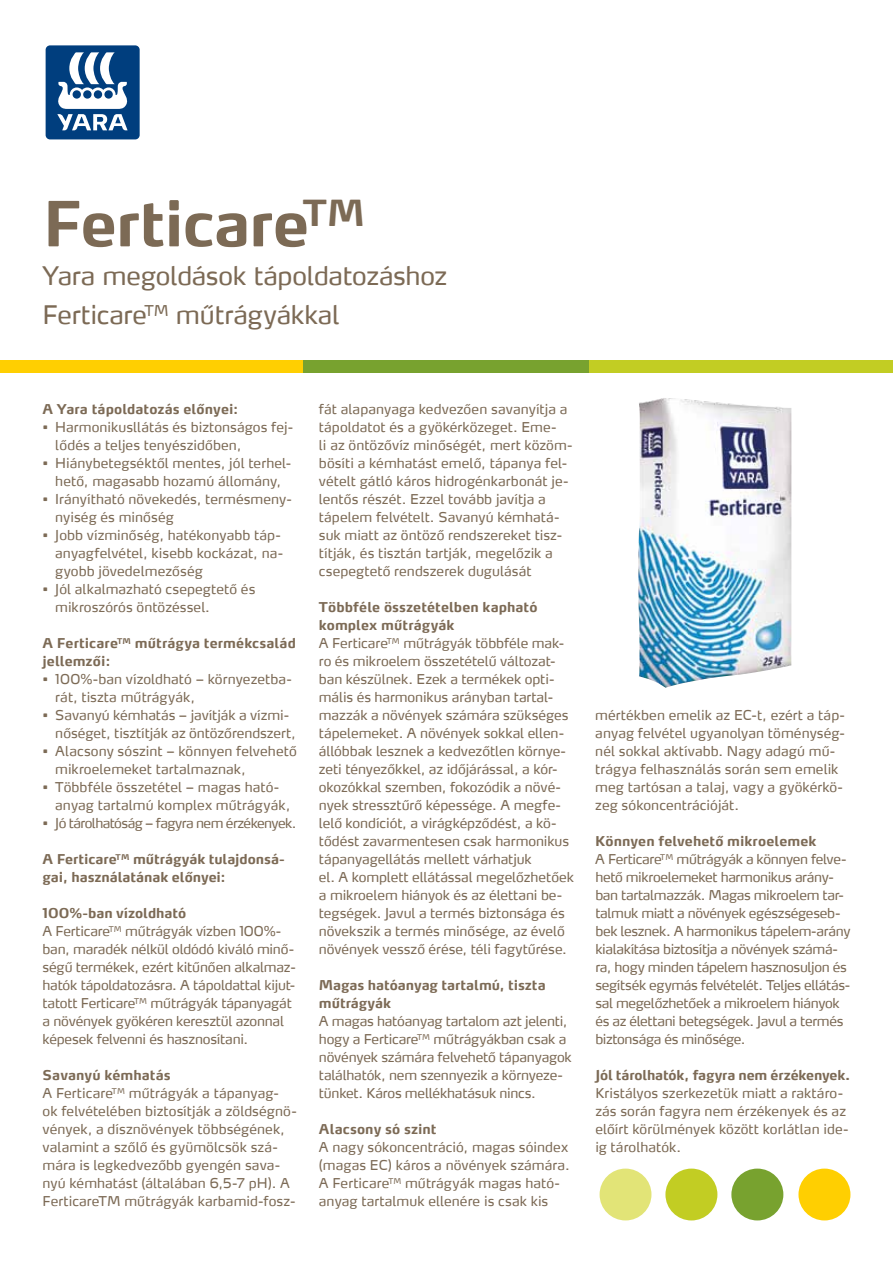
<style>
.page{position:relative;width:893px;height:1263px;background:#fff}
.page>*{position:absolute;margin:0;border:0;box-sizing:border-box;transform-origin:0 0}
.t1{font:700 61.5px "Max CELF";letter-spacing:-.015em;color:#7c6a55}
.t2{font:25.5px/39px "Max CELF";letter-spacing:-.01em;color:#7c6a55}
.t3{font:13.5px/18px "Max CELF";color:#7c6a55}
.t4{font:13.5px/18px "Max CELF";letter-spacing:-.025em;color:#7c6a55}
.t5{font:700 13.5px/18px "Max CELF";color:#7c6a55}
.t6{font:13.5px "Max CELF";letter-spacing:-.045em;color:#7c6a55}
.s1{font-weight:700}
</style>
<div class="page">
<div style="left:0;top:360px;width:303px;height:13px;background:#ffcf01"></div>
<div style="left:589px;top:360px;width:304px;height:13px;background:#c2cd23"></div>
<div style="left:303px;top:360px;width:286px;height:13px;background:#78a22f"></div>
<svg style="left:45px;top:48px;width:92px;height:92px"></svg>
<div style="left:46px;top:45px;width:94px;height:94px;background:#003e7e;border-radius:4px"></div>
<svg style="left:57px;top:52px;width:71px;height:78px"></svg>
<div style="left:600px;top:1168px;width:51px;height:52px;background:#e2e477;border-radius:50%"></div>
<div style="left:665px;top:1168px;width:52px;height:52px;background:#c2cd23;border-radius:50%"></div>
<div style="left:798px;top:1168px;width:52px;height:52px;background:#ffcf01;border-radius:50%"></div>
<div style="left:731px;top:1168px;width:52px;height:52px;background:#78a22f;border-radius:50%"></div>
<img style="left:638px;top:398px;width:153px;height:290px">
<h1 class="t1" style="left:43px;top:186px;width:324px">Ferticare<sup>TM</sup></h1>
<h2 class="t2" style="left:43px;top:256px;width:406px">Yara megoldások tápoldatozáshoz<br>Ferticare<sup>TM</sup> műtrágyákkal</h2>
<p class="t5" style="left:43px;top:400px;width:197px">A Yara tápoldatozás előnyei:</p>
<p class="t3" style="left:55px;top:418px;width:239px;text-indent:-13px">• Harmonikusllátás és biztonságos fej&shy;lődés a teljes tenyészidőben,</p>
<p class="t3" style="left:43px;top:454px;width:250px;text-align:center">• Hiánybetegséktől mentes, jól terhel&shy;hető, magasabb hozamú állomány,</p>
<p class="t3" style="left:55px;top:490px;width:238px;text-indent:-13px">• Irányítható növekedés, termésmen - nyiség és minőség</p>
<p class="t3" style="left:55px;top:526px;width:229px;text-indent:-13px">• Jobb vízminőség, hatékonyabb táp&shy;anyagfelvétel, kisebb kockázat, na&shy;gyobb jövedelmezőség</p>
<p class="t3" style="left:55px;top:580px;width:202px;text-indent:-13px">• Jól alkalmazható csepegtető és mikroszórós öntözéssel.</p>
<p class="t5" style="left:43px;top:634px;width:255px">A Ferticare<sup>TM</sup> műtrágya termékcsalád jellemzői:</p>
<p class="t3" style="left:55px;top:670px;width:238px;text-indent:-13px">• 100%-ban vízoldható – környezetba&shy;rát, tiszta műtrágyák,</p>
<p class="t3" style="left:55px;top:706px;width:242px;text-indent:-13px">• Savanyú kémhatás – javítják a vízmi&shy;nőséget, tisztítják az öntözőrendszert,</p>
<p class="t3" style="left:55px;top:742px;width:243px;text-indent:-13px">• Alacsony sószint – könnyen felvehető mikroelemeket tartalmaznak,</p>
<p class="t3" style="left:55px;top:778px;width:237px;text-indent:-13px">• Többféle összetétel – magas ható&shy;anyag tartalmú komplex műtrágyák,</p>
<p class="t6" style="left:43px;top:815px;width:255px">• Jó tárolhatóság – fagyra nem érzékenyek.</p>
<p class="t5" style="left:43px;top:850px;width:244px">A Ferticare<sup>TM</sup> műtrágyák tulajdonsá&shy;gai, használatának előnyei:</p>
<p class="t3" style="left:43px;top:904px;width:255px"><span class="s1">100%-ban vízoldható<br></span>A Ferticare<sup>TM</sup> műtrágyák vízben 100%- ban, maradék nélkül oldódó kiváló minő&shy;ségű termékek, ezért kitűnően alkalmaz&shy;hatók tápoldatozásra. A tápoldattal kijut&shy;tatott Ferticare<sup>TM</sup> műtrágyák tápanyagát a növények gyökéren keresztül azonnal képesek felvenni és hasznosítani.</p>
<p class="t3" style="left:43px;top:1066px;width:256px"><span class="s1">Savanyú kémhatás<br></span>A Ferticare<sup>TM</sup> műtrágyák a tápanyag&shy;ok felvételében biztosítják a zöldségnö&shy;vények, a dísznövények többségének, valamint a szőlő és gyümölcsök szá&shy;mára is legkedvezőbb gyengén sava&shy;nyú kémhatást (általában 6,5-7 pH). A FerticareTM műtrágyák karbamid-fosz-</p>
<p class="t3" style="left:319px;top:400px;width:255px">fát alapanyaga kedvezően savanyítja a tápoldatot és a gyökérközeget. Eme-<br>li az öntözővíz minőségét, mert közöm&shy;bösíti a kémhatást emelő, tápanya fel&shy;vételt gátló káros hidrogénkarbonát je&shy;lentős részét. Ezzel tovább javítja a tápelem felvételt. Savanyú kémhatá&shy;suk miatt az öntöző rendszereket tisz&shy;títják, és tisztán tartják, megelőzik a csepegtető rendszerek dugulását</p>
<p class="t3" style="left:319px;top:598px;width:257px"><span class="s1">Többféle összetételben kapható komplex műtrágyák<br></span>A Ferticare<sup>TM</sup> műtrágyák többféle mak&shy;ro és mikroelem összetételű változat&shy;ban készülnek. Ezek a termékek opti&shy;mális és harmonikus arányban tartal&shy;mazzák a növények számára szükséges tápelemeket. A növények sokkal ellen&shy;állóbbak lesznek a kedvezőtlen környe&shy;zeti tényezőkkel, az időjárással, a kór&shy;okozókkal szemben, fokozódik a növé&shy;nyek stressztűrő képessége. A megfe&shy;lelő kondíciót, a virágképződést, a kö&shy;tődést zavarmentesen csak harmonikus tápanyagellátás mellett várhatjuk<br>el. A komplett ellátással megelőzhetőek a mikroelem hiányok és az élettani be&shy;tegségek. Javul a termés biztonsága és növekszik a termés minősége, az évelő növények vessző érése, téli fagytűrése.</p>
<p class="t5" style="left:319px;top:976px;width:228px">Magas hatóanyag tartalmú, tiszta műtrágyák</p>
<p class="t3" style="left:319px;top:1012px;width:254px">A magas hatóanyag tartalom azt jelenti, hogy a Ferticare<sup>TM</sup> műtrágyákban csak a növények számára felvehető tápanyagok találhatók, nem szennyezik a környeze&shy;tünket. Káros mellékhatásuk nincs.</p>
<p class="t5" style="left:319px;top:1120px;width:119px">Alacsony só szint</p>
<p class="t3" style="left:319px;top:1138px;width:252px">A nagy sókoncentráció, magas sóindex (magas EC) káros a növények számára.<br>A Ferticare<sup>TM</sup> műtrágyák magas ható&shy;anyag tartalmuk ellenére is csak kis</p>
<p class="t3" style="left:595px;top:706px;width:251px">mértékben emelik az EC-t, ezért a táp&shy;anyag felvétel ugyanolyan töménység&shy;nél sokkal aktívabb. Nagy adagú mű&shy;trágya felhasználás során sem emelik meg tartósan a talaj, vagy a gyökérkö&shy;zeg sókoncentrációját.</p>
<p class="t4" style="left:595px;top:832px;width:257px"><span class="s1">Könnyen felvehető mikroelemek<br></span>A Ferticare<sup>TM</sup> műtrágyák a könnyen felve&shy;hető mikroelemeket harmonikus arány&shy;ban tartalmazzák. Magas mikroelem tar&shy;talmuk miatt a növények egészségeseb&shy;bek lesznek. A harmonikus tápelem-arány kialakítása biztosítja a növények számá&shy;ra, hogy minden tápelem hasznosuljon és segítsék egymás felvételét. Teljes ellátás&shy;sal megelőzhetőek a mikroelem hiányok és az élettani betegségek. Javul a termés biztonsága és minősége.</p>
<p class="t5" style="left:595px;top:1066px;width:257px">Jól tárolhatók, fagyra nem érzékenyek.</p>
<p class="t3" style="left:595px;top:1084px;width:255px">Kristályos szerkezetük miatt a raktáro&shy;zás során fagyra nem érzékenyek és az előírt körülmények között korlátlan ide&shy;ig tárolhatók.</p>
</div>
